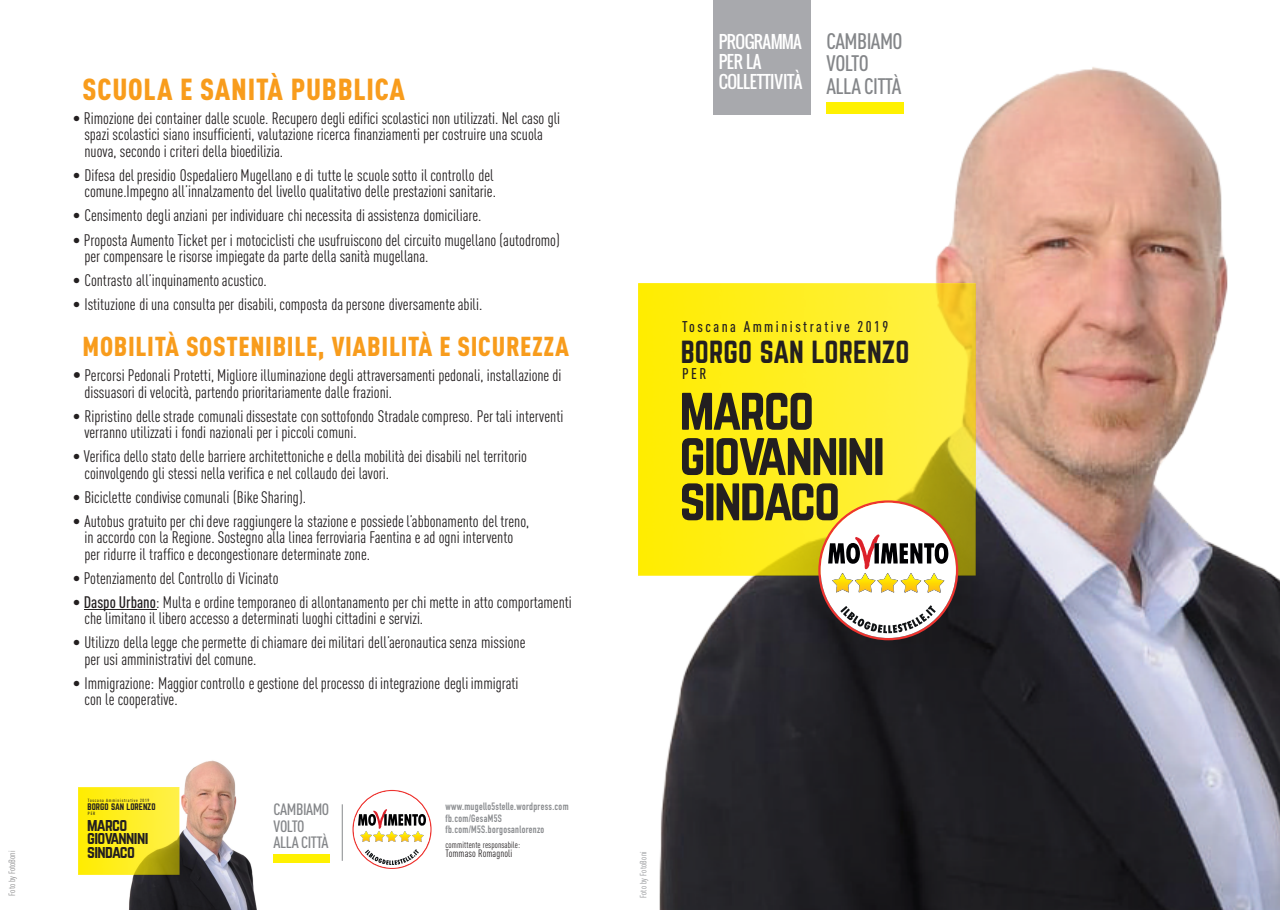
<style>
.page{position:relative;width:1280px;height:910px;background:#fff}
.page>*{position:absolute;margin:0;border:0;box-sizing:border-box;transform-origin:0 0}
.t1{font:52.8px/45.3px "Norwester";letter-spacing:-.04em;color:#231f20}
.t2{font:900 30px "DIN Cond";letter-spacing:.025em;color:#f89c1c}
.t3{font:27.9px "Norwester";letter-spacing:.005em;color:#231f20}
.t4{font:900 27px "DIN Cond";letter-spacing:.025em;color:#f89c1c}
.t5{font:500 22.2px/22.5px "DIN Cond";letter-spacing:-.025em;color:#848689}
.t6{font:16.95px/20.2px "Oswald";letter-spacing:-.025em;color:#fff}
.t7{font:16.5px/16.5px "DIN Cond";color:#231f20}
.t8{font:500 16.2px/16.5px "DIN Cond";letter-spacing:-.025em;color:#848689}
.t9{font:15.75px/13.5px "Norwester";letter-spacing:-.04em;color:#231f20}
.t10{font:500 15.3px "DIN Cond";letter-spacing:.16em;color:#231f20}
.t11{font:700 10.5px/12px "DIN Condensed";letter-spacing:.035em;color:#8a8c8f;scale:.95 1}
.t12{font:10.5px "DIN Cond";letter-spacing:.01em;color:#231f20}
.t13{font:9px "DIN Cond";letter-spacing:.01em;color:#231f20}
.t14{font:9px "DIN Cond";color:#89898a}
.t15{font:9px "DIN Cond";letter-spacing:.035em;color:#8a8c8f;scale:.95 1}
.t16{font:8.4px "Norwester";letter-spacing:.005em;color:#231f20}
.t17{font:500 4.5px "DIN Cond";letter-spacing:.16em;color:#231f20}
.s1{font-size:18px}
.s2{font-weight:500}
</style>
<div class="page">
<img style="left:658px;top:67px;width:622px;height:843px">
<img style="left:122px;top:760px;width:159px;height:150px">
<div style="left:713px;top:0;width:98px;height:114px;background:#a8a9ad"></div>
<div style="left:827px;top:103px;width:77px;height:11px;background:#fff101"></div>
<img style="left:638px;top:284px;width:338px;height:291px">
<svg style="left:818px;top:500px;width:140px;height:140px"></svg>
<img style="left:78px;top:788px;width:101px;height:87px">
<svg style="left:352px;top:790px;width:80px;height:79px"></svg>
<hr style="left:84px;top:609px;width:73px;height:1px;background:#231f20">
<hr style="left:342px;top:804px;width:1px;height:57px;background:#939598">
<div style="left:274px;top:854px;width:56px;height:8px;background:#fff101"></div>
<p class="t14" style="left:9px;top:895px;width:46px;rotate:-90deg">Foto by FotoBoni</p>
<h2 class="t2" style="left:83px;top:78px;width:324px">SCUOLA E SANITÀ PUBBLICA</h2>
<p class="t7" style="left:84px;top:111px;width:477px;text-indent:-12px">• Rimozione dei container dalle scuole. Recupero degli edifici scolastici non utilizzati. Nel caso gli spazi scolastici siano insufficienti, valutazione ricerca finanziamenti per costruire una scuola nuova, secondo i criteri della bioedilizia.</p>
<p class="t7" style="left:73px;top:168px;width:425px;text-align:right">• Difesa delpresidio Ospedaliero Mugellano edi tuttele scuolesotto ilcontrollo del comune.Impegno all’innalzamento del livello qualitativo delle prestazioni sanitarie.</p>
<p class="t7" style="left:73px;top:209px;width:410px">• Censimento deglianziani per individuare chinecessita diassistenza domiciliare.</p>
<p class="t7" style="left:84px;top:233px;width:477px;text-indent:-12px">• Proposta Aumento Ticket per i motociclisti che usufruiscono del circuito mugellano (autodromo) per compensare le risorse impiegate da parte della sanità mugellana.</p>
<p class="t7" style="left:73px;top:274px;width:195px">• Contrasto all’inquinamentoacustico.</p>
<p class="t7" style="left:73px;top:298px;width:411px">• Istituzione diuna consultaper disabili,composta dapersone diversamenteabili.</p>
<h3 class="t4" style="left:83px;top:336px;width:488px">MOBILITÀ SOSTENIBILE, VIABILITÀ E SICUREZZA</h3>
<p class="t7" style="left:84px;top:369px;width:479px;text-indent:-12px"><span class="s1">•</span> Percorsi Pedonali Protetti, Migliore illuminazione degli attraversamenti pedonali, installazione di dissuasori di velocità, partendo prioritariamente dalle frazioni.</p>
<p class="t7" style="left:84px;top:409px;width:480px;text-indent:-12px">• Ripristino dellestrade comunalidissestate consottofondo Stradalecompreso. Per tali interventi verranno utilizzati i fondi nazionali per i piccoli comuni.</p>
<p class="t7" style="left:84px;top:450px;width:444px;text-indent:-12px">• Verifica dello stato delle barriere architettoniche e della mobilità dei disabili nel territorio coinvolgendo gli stessi nella verifica e nel collaudo dei lavori.</p>
<p class="t7" style="left:73px;top:490px;width:235px">• Biciclette condivisecomunali (BikeSharing).</p>
<p class="t7" style="left:84px;top:514px;width:446px;text-indent:-12px">• Autobus gratuitoper chideve raggiungerela stazionee possiedel’abbonamento del treno, in accordo con la Regione. Sostegno alla linea ferroviaria Faentina e ad ogni intervento per ridurre il traffico e decongestionare determinate zone.</p>
<p class="t7" style="left:73px;top:571px;width:207px">• Potenziamento del Controllo di Vicinato</p>
<p class="t7" style="left:84px;top:595px;width:489px;text-indent:-12px">• <span class="s2">Daspo Urbano</span>: Multa e ordine temporaneo di allontanamento per chi mette in atto comportamenti che limitano il libero accesso a determinati luoghi cittadini e servizi.</p>
<p class="t7" style="left:84px;top:636px;width:442px;text-indent:-12px">• Utilizzo dellalegge chepermette dichiamare dei militari dell’aeronauticasenza missione per usi amministrativi del comune.</p>
<p class="t7" style="left:84px;top:676px;width:436px;text-indent:-12px">• Immigrazione: Maggiorcontrollo egestione delprocesso di integrazione degli immigrati con le cooperative.</p>
<p class="t17" style="left:88px;top:798px;width:63px">Toscana Amministrative 2019</p>
<p class="t17" style="left:88px;top:812px;width:9px">PER</p>
<p class="t16" style="left:88px;top:803px;width:70px">BORGO SAN LORENZO</p>
<p class="t9" style="left:87px;top:819px;width:63px">marco giovannini sindaco</p>
<p class="t8" style="left:274px;top:803px;width:57px">CAMBIAMO<br>VOLTO<br>ALLA CITTÀ</p>
<p class="t11" style="left:445px;top:802px;width:131px">www.mugello5stelle.wordpress.com fb.com/GesaM5S</p>
<p class="t11" style="left:445px;top:825px;width:105px">fb.com/M5S.borgosanlorenzo</p>
<p class="t13" style="left:445px;top:841px;width:76px">committente responsabile:</p>
<p class="t12" style="left:445px;top:849px;width:68px">Tommaso Romagnoli</p>
<p class="t6" style="left:719px;top:31px;width:85px">PROGRAMMA<br>PER LA<br>COLLETTIVITÀ</p>
<h3 class="t5" style="left:827px;top:32px;width:77px">CAMBIAMO<br>VOLTO<br>ALLA CITTÀ</h3>
<p class="t10" style="left:682px;top:321px;width:208px">Toscana Amministrative 2019</p>
<p class="t10" style="left:682px;top:368px;width:26px">PER</p>
<h3 class="t3" style="left:681px;top:341px;width:230px">BORGO SAN LORENZO</h3>
<h1 class="t1" style="left:679px;top:391px;width:207px">marco giovannini sindaco</h1>
<p class="t15" style="left:640px;top:898px;width:51px;rotate:-90deg">Foto by FotoBoni</p>
</div>
